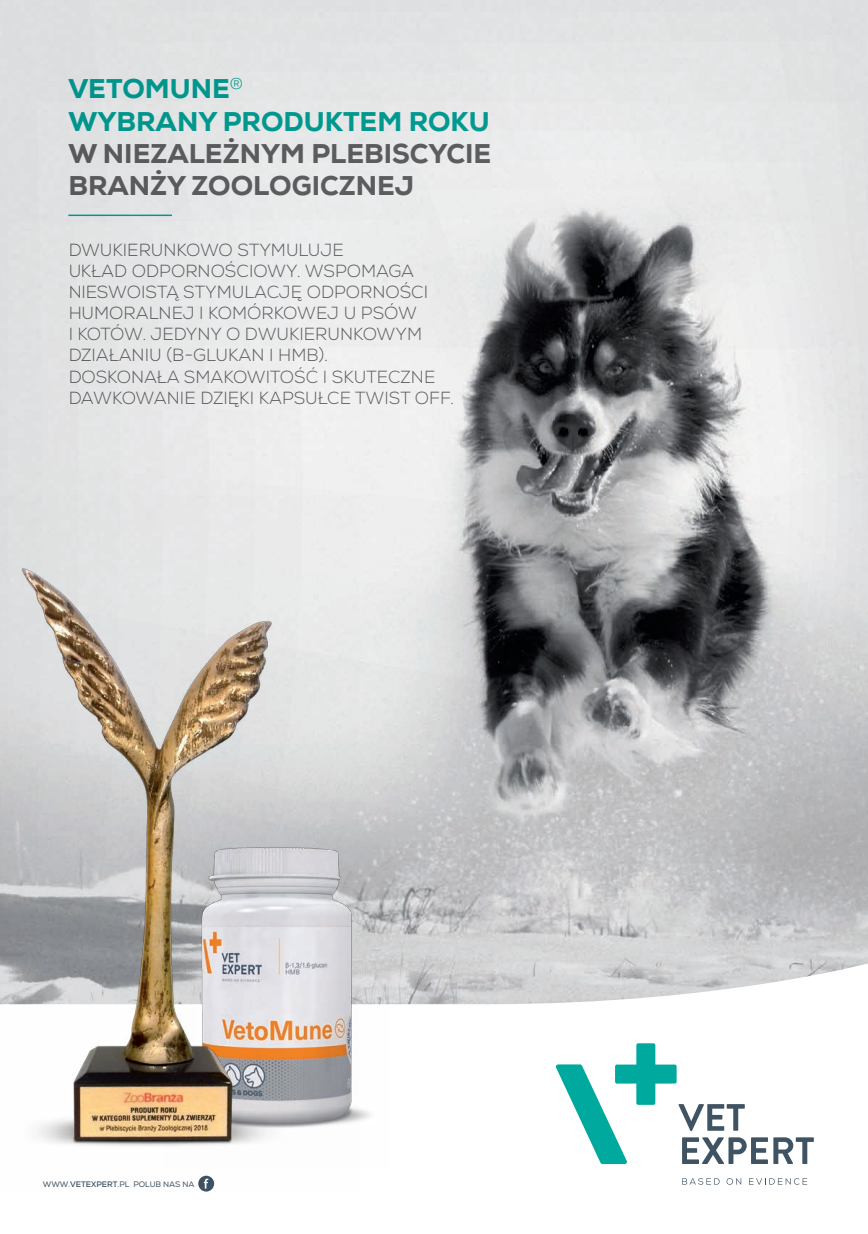
<style>
.page{position:relative;width:868px;height:1234px;background:#fff}
.page>*{position:absolute;margin:0;border:0;box-sizing:border-box;transform-origin:0 0}
.t1{font:800 27px/32.4px "Nexa";color:#656568}
.t2{font:800 27px/32.4px "Nexa";color:#00a99e}
.t3{font:300 17.55px/21px "Nexa";color:#656568}
.t4{font:7.95px "Nexa";color:#3f5363}
.s1{font-weight:700}
</style>
<div class="page">
<img style="left:0;top:0;width:867px;height:958px">
<svg style="left:389px;top:958px;width:478px;height:227px"></svg>
<img style="left:358px;top:801px;width:31px;height:320px">
<svg style="left:773px;top:1137px;width:40px;height:26px"></svg>
<svg style="left:556px;top:1043px;width:211px;height:120px"></svg>
<svg style="left:682px;top:1177px;width:37px;height:7px"></svg>
<svg style="left:726px;top:1177px;width:15px;height:7px"></svg>
<svg style="left:748px;top:1177px;width:59px;height:7px"></svg>
<hr style="left:68px;top:214px;width:104px;height:2px;background:#00a99d">
<img style="left:0;top:495px;width:358px;height:697px">
<h1 class="t2" style="left:68px;top:73px;width:423px">VETOMUNE<sup>®<br></sup>WYBRANY PRODUKTEM ROKU</h1>
<h1 class="t1" style="left:68px;top:137px;width:424px">W NIEZALEŻNYM PLEBISCYCIE<br>BRANŻY ZOOLOGICZNEJ</h1>
<p class="t3" style="left:68px;top:240px;width:387px">DWUKIERUNKOWO STYMULUJE<br>UKŁAD ODPORNOŚCIOWY. WSPOMAGA<br>NIESWOISTĄ STYMULACJĘ ODPORNOŚCI<br>HUMORALNEJ I KOMÓRKOWEJ U PSÓW<br>I KOTÓW. JEDYNY O DWUKIERUNKOWYM<br>DZIAŁANIU (B-GLUKAN I HMB).<br>DOSKONAŁA SMAKOWITOŚĆ I SKUTECZNE<br>DAWKOWANIE DZIĘKI KAPSUŁCE TWIST OFF.</p>
<p class="t4" style="left:43px;top:1178px;width:153px">WWW.<span class="s1">VETEXPERT</span>.PL POLUB NAS NA</p>
</div>
